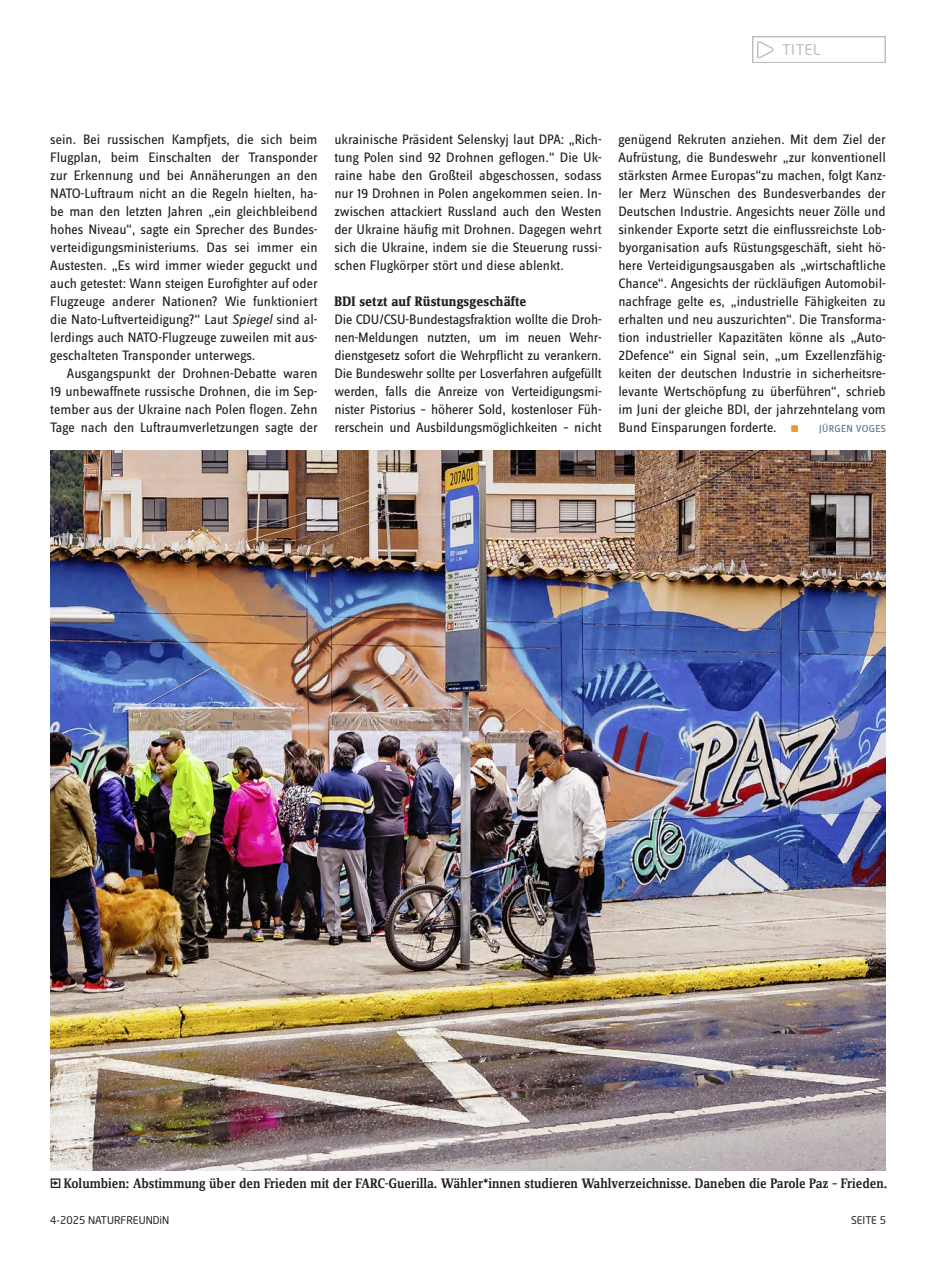
<style>
.page{position:relative;width:936px;height:1263px;background:#fff}
.page>*{position:absolute;margin:0;border:0;box-sizing:border-box;transform-origin:0 0}
.t1{font:14.7px "Neo Sans";letter-spacing:.04em;color:#bcbdc0}
.t2{font:14.25px/18px "Zine Sans Dis OT";color:#231f20;text-align:justify}
.t3{font:500 14.25px "Zine Serif Dis OT";color:#231f20}
.t4{font:14.25px "Zine Serif Dis OT Bld";letter-spacing:.01em;color:#231f20}
.t5{font:10.5px "Neo Sans";color:#231f20}
.t6{font:10.5px "Zine Sans Dis OT";letter-spacing:.035em;color:#4e7887}
.s1{font-style:italic}
.s2{font-family:"NF Dfont 2024 Logo Und Specials";color:#e89b2f}
</style>
<div class="page">
<img style="left:50px;top:450px;width:835px;height:720px">
<img style="left:752px;top:36px;width:133px;height:27px">
<p class="t1" style="left:782px;top:41px;width:40px">TITEL</p>
<p class="t2" style="left:50px;top:131px;width:269px">sein. Bei russischen Kampfjets, die sich beim Flugplan, beim Einschalten der Transponder zur Erkennung und bei Annäherungen an den NATO-Luftraum nicht an die Regeln hielten, ha&shy;be man den letzten Jahren „ein gleichbleibend hohes Niveau“, sagte ein Sprecher des Bundes&shy;verteidigungsministeriums. Das sei immer ein Austesten. „Es wird immer wieder geguckt und auch getestet: Wann steigen Eurofighter auf oder Flugzeuge anderer Nationen? Wie funktioniert die Nato-Luftverteidigung?“ Laut <span class="s1">Spiegel</span> sind al&shy;lerdings auch NATO-Flugzeuge zuweilen mit aus&shy;geschalteten Transponder unterwegs.</p>
<p class="t2" style="left:50px;top:365px;width:269px;text-indent:17px">Ausgangspunkt der Drohnen-Debatte waren 19 unbewaffnete russische Drohnen, die im Sep&shy;tember aus der Ukraine nach Polen flogen. Zehn Tage nach den Luftraumverletzungen sagte der</p>
<p class="t2" style="left:334px;top:131px;width:269px">ukrainische Präsident Selenskyj laut DPA: „Rich&shy;tung Polen sind 92 Drohnen geflogen.“ Die Uk&shy;raine habe den Großteil abgeschossen, sodass nur 19 Drohnen in Polen angekommen seien. In&shy;zwischen attackiert Russland auch den Westen der Ukraine häufig mit Drohnen. Dagegen wehrt sich die Ukraine, indem sie die Steuerung russi&shy;schen Flugkörper stört und diese ablenkt.</p>
<p class="t4" style="left:334px;top:294px;width:194px">BDI setzt auf Rüstungsgeschäfte</p>
<p class="t2" style="left:334px;top:311px;width:269px">Die CDU/CSU-Bundestagsfraktion wollte die Droh&shy;nen-Meldungen nutzten, um im neuen Wehr&shy;dienstgesetz sofort die Wehrpflicht zu verankern.<br>Die Bundeswehr sollte per Losverfahren aufgefüllt werden, falls die Anreize von Verteidigungsmi&shy;nister Pistorius – höherer Sold, kostenloser Füh&shy;rerschein und Ausbildungsmöglichkeiten – nicht</p>
<p class="t2" style="left:618px;top:131px;width:269px">genügend Rekruten anziehen. Mit dem Ziel der Aufrüstung, die Bundeswehr „zur konventionell stärksten Armee Europas“zu machen, folgt Kanz&shy;ler Merz Wünschen des Bundesverbandes der Deutschen Industrie. Angesichts neuer Zölle und sinkender Exporte setzt die einflussreichste Lob&shy;byorganisation aufs Rüstungsgeschäft, sieht hö&shy;here Verteidigungsausgaben als „wirtschaftliche Chance“. Angesichts der rückläufigen Automobil&shy;nachfrage gelte es, „industrielle Fähigkeiten zu erhalten und neu auszurichten“. Die Transforma&shy;tion industrieller Kapazitäten könne als „Auto-2Defence“ ein Signal sein, „um Exzellenzfähig&shy;keiten der deutschen Industrie in sicherheitsre&shy;levante Wertschöpfung zu überführen“, schrieb im Juni der gleiche BDI, der jahrzehntelang vom Bund Einsparungen forderte.<span class="s2">c</span></p>
<p class="t6" style="left:819px;top:424px;width:68px">JÜRGEN VOGES</p>
<p class="t3" style="left:50px;top:1176px;width:839px">ŇKolumbien: Abstimmung über den Frieden mit der FARC-Guerilla. Wähler*innen studieren Wahlverzeichnisse. Daneben die Parole Paz – Frieden.</p>
<p class="t5" style="left:50px;top:1214px;width:121px">4-2025 NATURFREUNDiN</p>
<p class="t5" style="left:851px;top:1214px;width:37px">SEITE 5</p>
</div>
